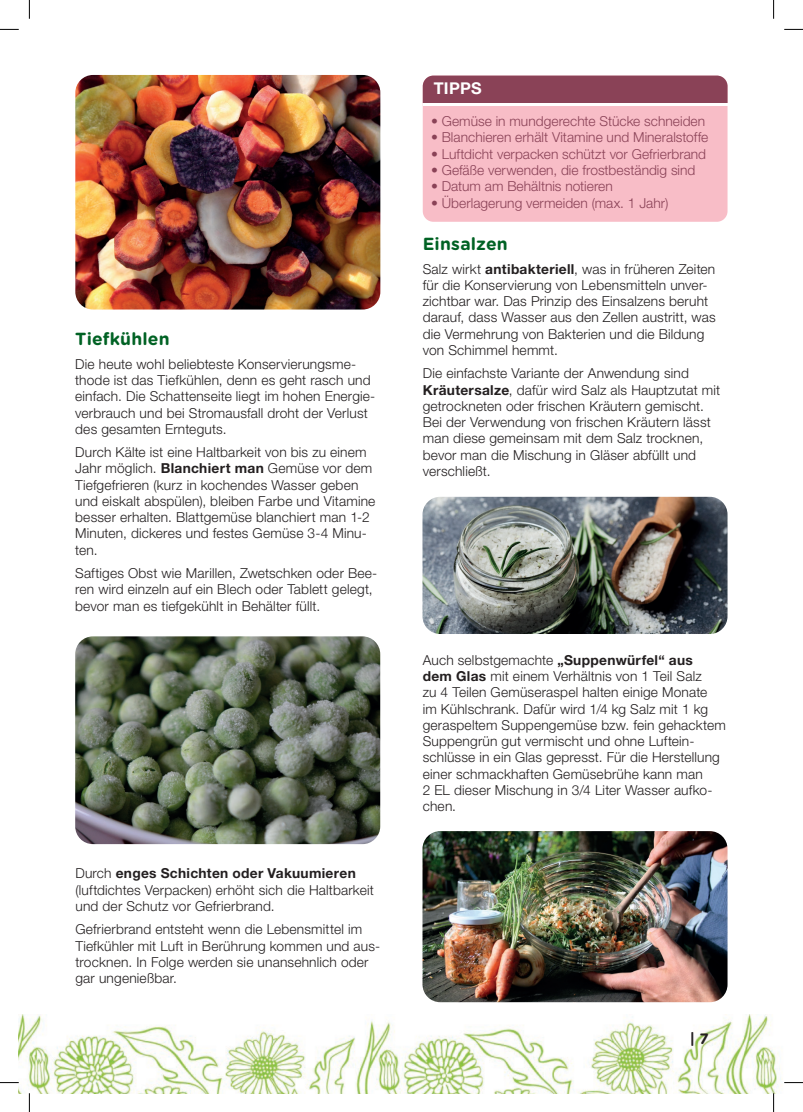
<style>
.page{position:relative;width:803px;height:1112px;background:#fff}
.page>*{position:absolute;margin:0;border:0;box-sizing:border-box;transform-origin:0 0}
._03_Headline_hellgrün{font:700 17.5px "Gotham Rounded";letter-spacing:.01em;color:#006224}
.t1{font:700 16.25px "Helvetica Neue LT Pro";letter-spacing:.015em;color:#fff}
.t2{font:700 15px "Gotham Rounded";color:#231f20}
._03_Headline_hellgrün-2{font:300 13.75px/16.2px "Helvetica Neue LT Pro";letter-spacing:.015em;color:#231f20}
._01_Fliesstext{font:300 13.75px "Helvetica Neue LT Pro";letter-spacing:.005em;color:#8a4257}
.s1{font-weight:700}
</style>
<div class="page">
<img style="left:19px;top:1014px;width:764px;height:78px">
<img style="left:75px;top:75px;width:305px;height:234px">
<img style="left:75px;top:636px;width:305px;height:207px">
<div style="left:423px;top:76px;width:304px;height:146px;background:#f8bdc7;border-radius:11px"></div>
<div style="left:423px;top:76px;width:304px;height:27px;background:#8a4257"></div>
<hr style="left:423px;top:103px;width:304px;height:3px;background:#fff">
<img style="left:422px;top:831px;width:305px;height:170px">
<img style="left:422px;top:496px;width:305px;height:138px">
<svg style="left:0;top:29px;width:19px;height:1px"></svg>
<svg style="left:784px;top:29px;width:19px;height:1px"></svg>
<svg style="left:0;top:1082px;width:19px;height:1px"></svg>
<svg style="left:784px;top:1082px;width:19px;height:1px"></svg>
<svg style="left:29px;top:0;width:1px;height:19px"></svg>
<svg style="left:29px;top:1093px;width:1px;height:18px"></svg>
<svg style="left:773px;top:0;width:1px;height:19px"></svg>
<svg style="left:773px;top:1092px;width:1px;height:19px"></svg>
<p class="_03_Headline_hellgrün" style="left:75px;top:326px;width:96px">Tiefkühlen</p>
<p class="_03_Headline_hellgrün-2" style="left:75px;top:355px;width:302px">Die heute wohl beliebteste Konservierungsme&shy;thode ist das Tiefkühlen, denn es geht rasch und einfach. Die Schattenseite liegt im hohen Energie&shy;verbrauch und bei Stromausfall droht der Verlust des gesamten Ernteguts.</p>
<p class="_03_Headline_hellgrün-2" style="left:75px;top:444px;width:302px">Durch Kälte ist eine Haltbarkeit von bis zu einem Jahr möglich. <span class="s1">Blanchiert man</span> Gemüse vor dem Tiefgefrieren (kurz in kochendes Wasser geben und eiskalt abspülen), bleiben Farbe und Vitamine besser erhalten. Blattgemüse blanchiert man 1-2<br>Minuten, dickeres und festes Gemüse 3-4 Minu&shy;ten.</p>
<p class="_03_Headline_hellgrün-2" style="left:75px;top:564px;width:304px">Saftiges Obst wie Marillen, Zwetschken oder Bee&shy;ren wird einzeln auf ein Blech oder Tablett gelegt, bevor man es tiefgekühlt in Behälter füllt.</p>
<p class="_03_Headline_hellgrün-2" style="left:75px;top:864px;width:300px">Durch <span class="s1">enges Schichten oder Vakuumieren </span>(luftdichtes Verpacken) erhöht sich die Haltbarkeit und der Schutz vor Gefrierbrand.</p>
<p class="_03_Headline_hellgrün-2" style="left:75px;top:920px;width:306px">Gefrierbrand entsteht wenn die Lebensmittel im Tiefkühler mit Luft in Berührung kommen und aus&shy;trocknen. In Folge werden sie unansehnlich oder gar ungenießbar.</p>
<p class="t1" style="left:434px;top:78px;width:50px">TIPPS</p>
<p class="_01_Fliesstext" style="left:431px;top:113px;width:276px">• Gemüse in mundgerechte Stücke schneiden</p>
<p class="_01_Fliesstext" style="left:431px;top:129px;width:279px">• Blanchieren erhält Vitamine und Mineralstoffe</p>
<p class="_01_Fliesstext" style="left:431px;top:145px;width:277px">• Luftdicht verpacken schützt vor Gefrierbrand</p>
<p class="_01_Fliesstext" style="left:431px;top:162px;width:266px">• Gefäße verwenden, die frostbeständig sind</p>
<p class="_01_Fliesstext" style="left:431px;top:178px;width:183px">• Datum am Behältnis notieren</p>
<p class="_01_Fliesstext" style="left:431px;top:194px;width:239px">• Überlagerung vermeiden (max. 1 Jahr)</p>
<p class="_03_Headline_hellgrün" style="left:423px;top:231px;width:87px">Einsalzen</p>
<p class="_03_Headline_hellgrün-2" style="left:423px;top:260px;width:294px">Salz wirkt <span class="s1">antibakteriell</span>, was in früheren Zeiten für die Konservierung von Lebensmitteln unver&shy;zichtbar war. Das Prinzip des Einsalzens beruht darauf, dass Wasser aus den Zellen austritt, was die Vermehrung von Bakterien und die Bildung von Schimmel hemmt.</p>
<p class="_03_Headline_hellgrün-2" style="left:423px;top:365px;width:299px">Die einfachste Variante der Anwendung sind <span class="s1">Kräutersalze</span>, dafür wird Salz als Hauptzutat mit getrockneten oder frischen Kräutern gemischt.<br>Bei der Verwendung von frischen Kräutern lässt man diese gemeinsam mit dem Salz trocknen, bevor man die Mischung in Gläser abfüllt und verschließt.</p>
<p class="_03_Headline_hellgrün-2" style="left:423px;top:651px;width:305px">Auch selbstgemachte <span class="s1">„Suppenwürfel“ aus<br>dem Glas</span> mit einem Verhältnis von 1 Teil Salz<br>zu 4 Teilen Gemüseraspel halten einige Monate<br>im Kühlschrank. Dafür wird 1/4 kg Salz mit 1 kg geraspeltem Suppengemüse bzw. fein gehacktem Suppengrün gut vermischt und ohne Luftein&shy;schlüsse in ein Glas gepresst. Für die Herstellung einer schmackhaften Gemüsebrühe kann man<br>2 EL dieser Mischung in 3/4 Liter Wasser aufko&shy;chen.</p>
<p class="t2" style="left:690px;top:1027px;width:21px">| 7</p>
</div>
